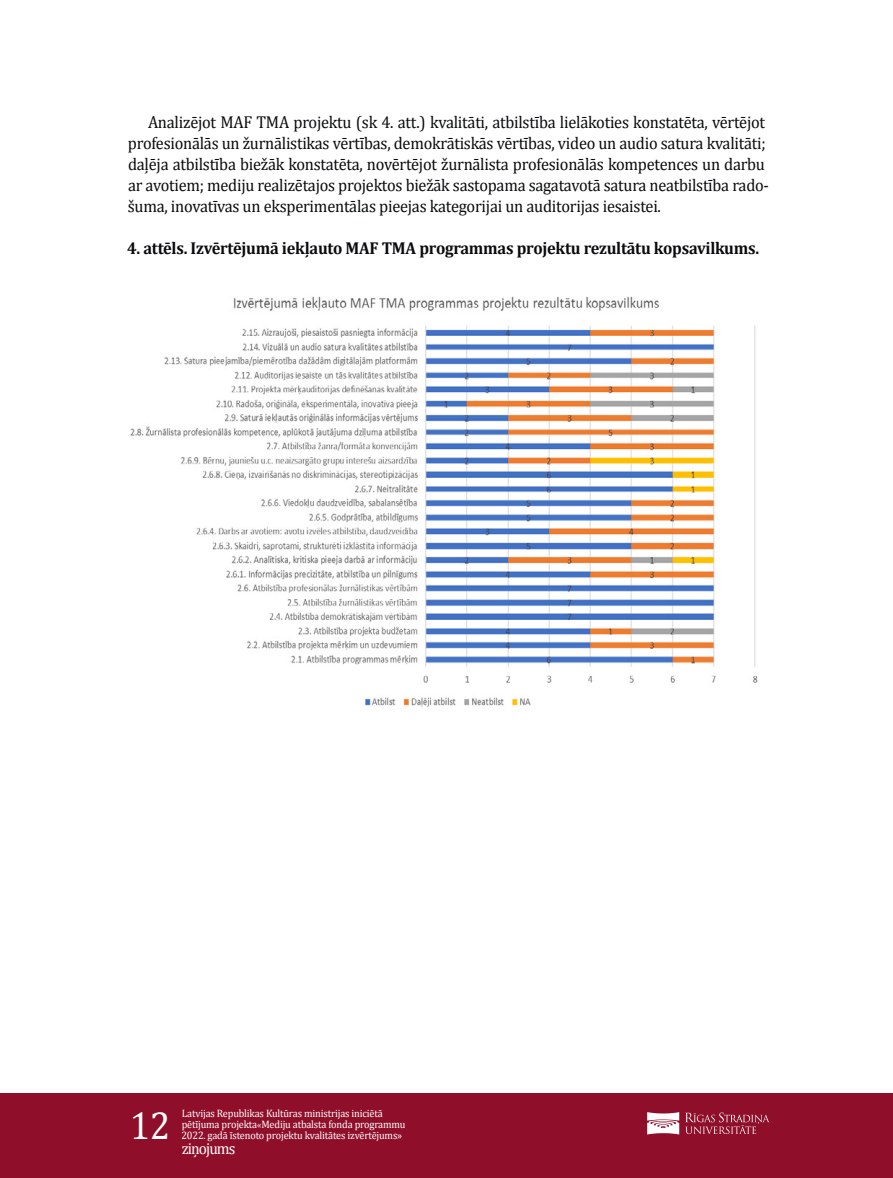
<style>
.page{position:relative;width:893px;height:1178px;background:#fff}
.page>*{position:absolute;margin:0;border:0;box-sizing:border-box;transform-origin:0 0}
.t1{font:39px "Cambria";color:#fff;scale:.95 1}
.t2{font:17.25px/21px "Cambria";letter-spacing:-.015em;color:#090b0c;scale:.95 1}
.t3{font:700 17.25px "Cambria";letter-spacing:-.015em;color:#090b0c;scale:.95 1}
.t4{font:16.2px "Cambria";letter-spacing:-.06em;color:#fff;scale:.95 1}
.t5{font:10.8px/10.8px "Cambria";letter-spacing:-.015em;color:#fff;scale:.95 1}
.s1{font-size:9.45px}
</style>
<div class="page">
<div style="left:0;top:1094px;width:893px;height:84px;background:#8f0e2a"></div>
<svg style="left:647px;top:1112px;width:32px;height:22px"></svg>
<svg style="left:685px;top:1112px;width:85px;height:22px"></svg>
<img style="left:130px;top:296px;width:628px;height:411px">
<p class="t2" style="left:128px;top:111px;width:676px;text-indent:20px">Analizējot MAF TMA projektu (sk 4. att.) kvalitāti, atbilstība lielākoties konstatēta, vērtējot profesionālās un žurnālistikas vērtības, demokrātiskās vērtības, video un audio satura kvalitāti; daļēja atbilstība biežāk konstatēta, novērtējot žurnālista profesionālās kompetences un darbu ar avotiem; mediju realizētajos projektos biežāk sastopama sagatavotā satura neatbilstība rado&shy;šuma, inovatīvas un eksperimentālas pieejas kategorijai un auditorijas iesaistei.</p>
<p class="t3" style="left:127px;top:236px;width:667px">4. attēls. Izvērtējumā iekļauto MAF TMA programmas projektu rezultātu kopsavilkums.</p>
<h1 class="t1" style="left:130px;top:1103px;width:44px">12</h1>
<p class="t5" style="left:181px;top:1108px;width:237px">Latvijas Republikas Kultūras ministrijas iniciētā pētījuma projekta<span class="s1">«</span>Mediju atbalsta fonda programmu<br>2022. gadā īstenoto projektu kvalitātes izvērtējums»</p>
<p class="t4" style="left:182px;top:1139px;width:58px">ziņojums</p>
</div>
